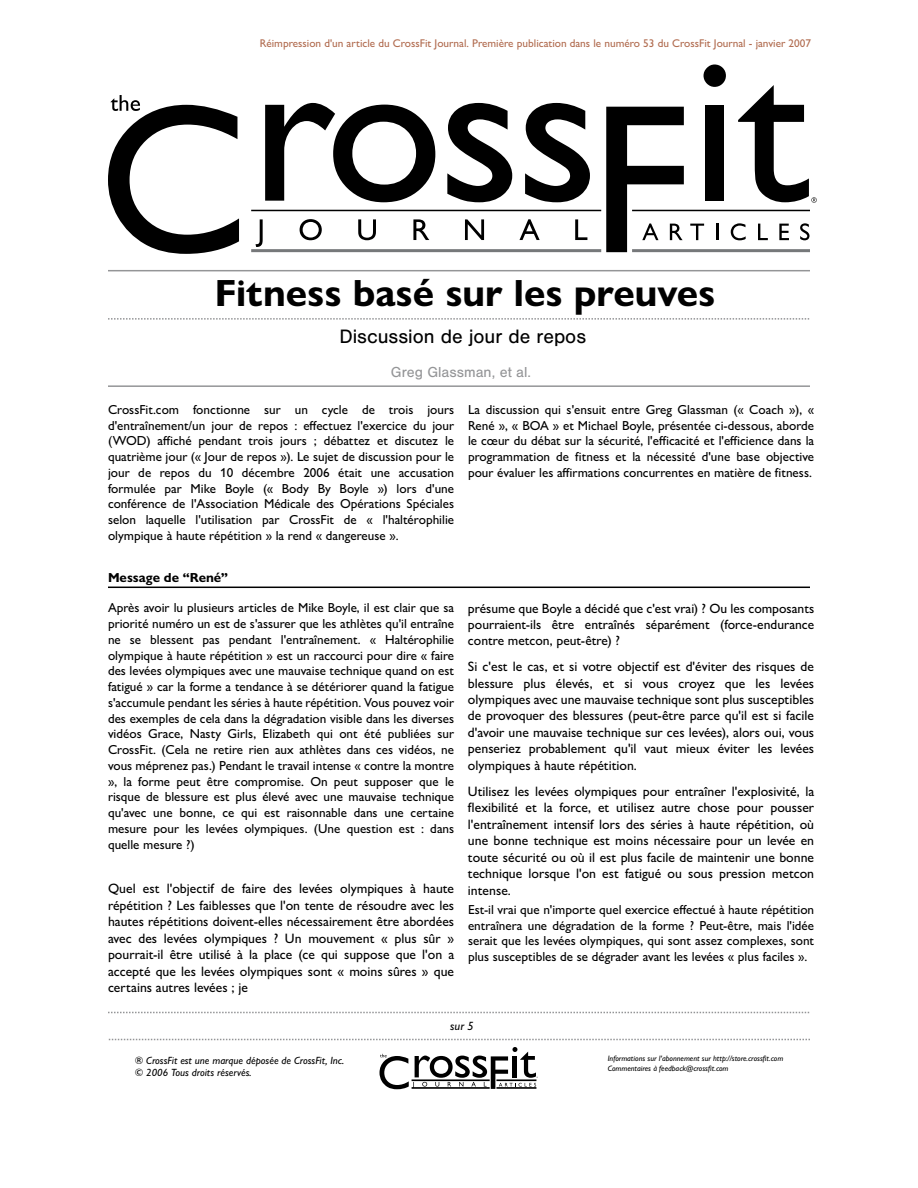
<style>
.page{position:relative;width:918px;height:1188px;background:#fff}
.page>*{position:absolute;margin:0;border:0;box-sizing:border-box;transform-origin:0 0}
.t1{font:700 38.1px "Gill Sans Nova";color:#000}
.t2{font:20.1px "Nimbus San";color:#000}
.t3{font:15px "Nimbus San";color:#949597}
.t4{font:500 13.65px/16.4px "Gill Sans Nova";color:#000;text-align:justify}
.t5{font:500 13.5px/16.2px "Gill Sans Nova";color:#000;text-align:justify}
.t6{font:500 13.2px/15.8px "Gill Sans Nova";color:#000;text-align:justify}
.t7{font:700 13.2px "Gill Sans Nova";color:#000}
.t8{font:italic 500 12px "Gill Sans Nova";color:#000}
.t9{font:500 11.25px "Gill Sans Nova";color:#b16c50}
.t10{font:italic 500 10.5px/12.6px "Gill Sans Nova";color:#000}
.t11{font:italic 500 7.8px/9.4px "Gill Sans Nova";color:#000}
</style>
<div class="page">
<svg style="left:265px;top:103px;width:170px;height:99px"></svg>
<svg style="left:447px;top:103px;width:65px;height:99px"></svg>
<svg style="left:525px;top:103px;width:65px;height:99px"></svg>
<svg style="left:108px;top:95px;width:131px;height:159px"></svg>
<svg style="left:256px;top:219px;width:7px;height:28px"></svg>
<svg style="left:300px;top:219px;width:22px;height:21px"></svg>
<svg style="left:358px;top:219px;width:18px;height:21px"></svg>
<svg style="left:413px;top:219px;width:16px;height:21px"></svg>
<svg style="left:465px;top:219px;width:19px;height:21px"></svg>
<svg style="left:520px;top:219px;width:20px;height:21px"></svg>
<svg style="left:575px;top:219px;width:12px;height:21px"></svg>
<svg style="left:704px;top:64px;width:22px;height:23px"></svg>
<div style="left:705px;top:105px;width:19px;height:96px;background:#000"></div>
<svg style="left:606px;top:107px;width:78px;height:145px"></svg>
<svg style="left:690px;top:224px;width:14px;height:16px"></svg>
<svg style="left:716px;top:224px;width:2px;height:16px"></svg>
<svg style="left:731px;top:223px;width:15px;height:17px"></svg>
<svg style="left:758px;top:224px;width:10px;height:16px"></svg>
<svg style="left:779px;top:224px;width:10px;height:16px"></svg>
<svg style="left:800px;top:223px;width:9px;height:17px"></svg>
<svg style="left:738px;top:85px;width:79px;height:118px"></svg>
<hr style="left:251px;top:210px;width:350px;height:1px;background:#000">
<hr style="left:632px;top:210px;width:178px;height:1px;background:#000">
<hr style="left:251px;top:249px;width:350px;height:3px;background:#76787a">
<hr style="left:632px;top:249px;width:178px;height:3px;background:#76787a">
<svg style="left:380px;top:1047px;width:158px;height:42px"></svg>
<svg style="left:108px;top:1012px;width:702px;height:1px"></svg>
<svg style="left:108px;top:1039px;width:702px;height:1px"></svg>
<hr style="left:108px;top:270px;width:702px;height:1px;background:#949597">
<svg style="left:108px;top:318px;width:702px;height:2px"></svg>
<hr style="left:108px;top:385px;width:702px;height:2px;background:#949597">
<hr style="left:108px;top:587px;width:702px;height:1px;background:#000">
<p class="t9" style="left:260px;top:36px;width:553px">Réimpression d'un article du CrossFit Journal. Première publication dans le numéro 53 du CrossFit Journal - janvier 2007</p>
<h1 class="t1" style="left:215px;top:270px;width:502px">Fitness basé sur les preuves</h1>
<h2 class="t2" style="left:339px;top:325px;width:248px">Discussion de jour de repos</h2>
<p class="t3" style="left:391px;top:364px;width:142px">Greg Glassman, et al.</p>
<p class="t6" style="left:108px;top:401px;width:348px">CrossFit.com fonctionne sur un cycle de trois jours d'entraînement/un jour de repos : effectuez l'exercice du jour (WOD) affiché pendant trois jours ; débattez et discutez le quatrième jour (« Jour de repos »). Le sujet de discussion pour le jour de repos du 10 décembre 2006 était une accusation formulée par Mike Boyle (« Body By Boyle ») lors d'une conférence de l'Association Médicale des Opérations Spéciales selon laquelle l'utilisation par CrossFit de « l'haltérophilie olympique à haute répétition » la rend « dangereuse ».</p>
<p class="t6" style="left:468px;top:401px;width:348px">La discussion qui s'ensuit entre Greg Glassman (« Coach »), « René », « BOA » et Michael Boyle, présentée ci-dessous, aborde le cœur du débat sur la sécurité, l'efficacité et l'efficience dans la programmation de fitness et la nécessité d'une base objective pour évaluer les affirmations concurrentes en matière de fitness.</p>
<p class="t7" style="left:108px;top:569px;width:122px">Message de “René”</p>
<p class="t6" style="left:108px;top:600px;width:348px">Après avoir lu plusieurs articles de Mike Boyle, il est clair que sa priorité numéro un est de s'assurer que les athlètes qu'il entraîne ne se blessent pas pendant l'entraînement. « Haltérophilie olympique à haute répétition » est un raccourci pour dire « faire des levées olympiques avec une mauvaise technique quand on est fatigué » car la forme a tendance à se détériorer quand la fatigue s'accumule pendant les séries à haute répétition. Vous pouvez voir des exemples de cela dans la dégradation visible dans les diverses vidéos Grace, Nasty Girls, Elizabeth qui ont été publiées sur CrossFit. (Cela ne retire rien aux athlètes dans ces vidéos, ne vous méprenez pas.) Pendant le travail intense « contre la montre », la forme peut être compromise. On peut supposer que le risque de blessure est plus élevé avec une mauvaise technique qu'avec une bonne, ce qui est raisonnable dans une certaine mesure pour les levées olympiques. (Une question est : dans quelle mesure ?)</p>
<p class="t4" style="left:108px;top:881px;width:348px">Quel est l'objectif de faire des levées olympiques à haute répétition ? Les faiblesses que l'on tente de résoudre avec les hautes répétitions doivent-elles nécessairement être abordées avec des levées olympiques ? Un mouvement « plus sûr » pourrait-il être utilisé à la place (ce qui suppose que l'on a accepté que les levées olympiques sont « moins sûres » que certains autres levées ; je</p>
<p class="t5" style="left:468px;top:600px;width:348px">présume que Boyle a décidé que c'est vrai) ? Ou les composants pourraient-ils être entraînés séparément (force-endurance contre metcon, peut-être) ?</p>
<p class="t4" style="left:468px;top:658px;width:348px">Si c'est le cas, et si votre objectif est d'éviter des risques de blessure plus élevés, et si vous croyez que les levées olympiques avec une mauvaise technique sont plus susceptibles de provoquer des blessures (peut-être parce qu'il est si facile d'avoir une mauvaise technique sur ces levées), alors oui, vous penseriez probablement qu'il vaut mieux éviter les levées olympiques à haute répétition.</p>
<p class="t4" style="left:468px;top:783px;width:348px">Utilisez les levées olympiques pour entraîner l'explosivité, la flexibilité et la force, et utilisez autre chose pour pousser l'entraînement intensif lors des séries à haute répétition, où une bonne technique est moins nécessaire pour un levée en toute sécurité ou où il est plus facile de maintenir une bonne technique lorsque l'on est fatigué ou sous pression metcon intense.</p>
<p class="t6" style="left:468px;top:901px;width:348px">Est-il vrai que n'importe quel exercice effectué à haute répétition entraînera une dégradation de la forme ? Peut-être, mais l'idée serait que les levées olympiques, qui sont assez complexes, sont plus susceptibles de se dégrader avant les levées « plus faciles ».</p>
<p class="t8" style="left:450px;top:1019px;width:25px">sur 5</p>
<p class="t10" style="left:135px;top:1054px;width:211px">® CrossFit est une marque déposée de CrossFit, Inc. © 2006 Tous droits réservés.</p>
<p class="t11" style="left:608px;top:1054px;width:177px">Informations sur l'abonnement sur http://store.crossfit.com<br>Commentaires à feedback@crossfit.com</p>
</div>
